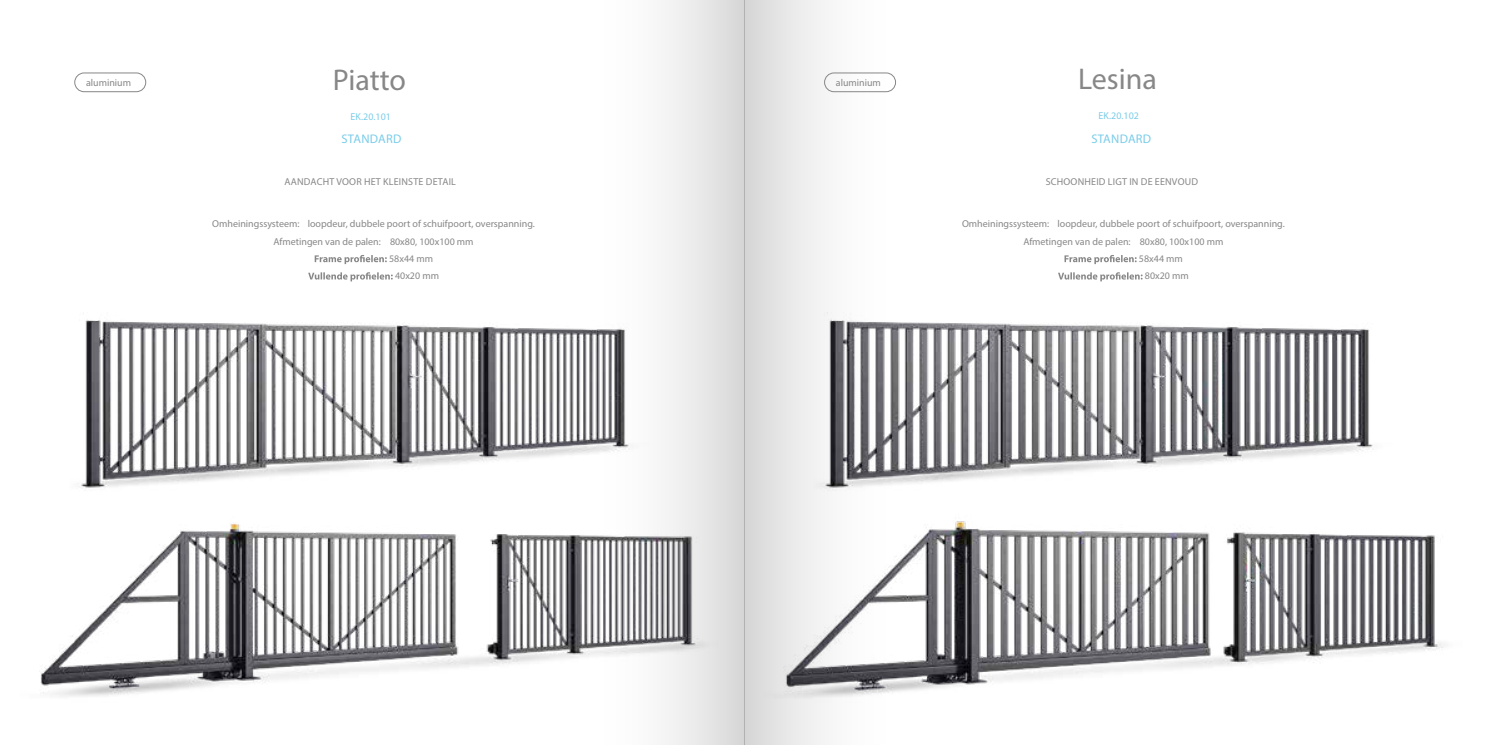
<style>
.page{position:relative;width:1489px;height:745px;background:#fff}
.page>*{position:absolute;margin:0;border:0;box-sizing:border-box;transform-origin:0 0}
.t1{font:700 30px "Myriad Pro";color:#878787}
.t2{font:700 12.5px "Myriad Pro";letter-spacing:.02em;color:#7acce9}
.t3{font:10px "Myriad Pro";color:#878787}
.t4{font:700 10px "Myriad Pro";color:#878787}
.t5{font:600 10px "Myriad Pro";letter-spacing:.02em;color:#878787}
.t6{font:600 10px "Myriad Pro";color:#878787}
.t7{font:700 10px "Myriad Pro";color:#7acce9}
.s1{font-weight:700}
.s2{font-weight:400}
</style>
<div class="page">
<div style="left:584px;top:0;width:160px;height:744px;background:linear-gradient(to right,#fff,#ddd)"></div>
<div style="left:744px;top:0;width:160px;height:744px;background:linear-gradient(to right,#dbdbdb,#fff)"></div>
<div style="left:74px;top:73px;width:72px;height:19px;border:1px solid #878787;border-radius:9px"></div>
<svg style="left:315px;top:255px;width:72px;height:8px"></svg>
<div style="left:824px;top:73px;width:71px;height:19px;border:1px solid #878787;border-radius:9px"></div>
<svg style="left:1064px;top:255px;width:72px;height:8px"></svg>
<img style="left:39px;top:544px;width:686px;height:200px">
<img style="left:79px;top:263px;width:646px;height:281px">
<img style="left:745px;top:544px;width:700px;height:200px">
<img style="left:745px;top:263px;width:690px;height:281px">
<p class="t6" style="left:86px;top:76px;width:47px">aluminium</p>
<h1 class="t1" style="left:333px;top:62px;width:75px">Piatto</h1>
<p class="t7" style="left:350px;top:111px;width:42px">EK.20.101</p>
<p class="t6" style="left:835px;top:76px;width:47px">aluminium</p>
<h1 class="t1" style="left:1077px;top:60px;width:80px">Lesina</h1>
<p class="t7" style="left:1098px;top:109px;width:42px">EK.20.102</p>
<p class="t2" style="left:341px;top:131px;width:61px">STANDARD</p>
<p class="t2" style="left:1091px;top:131px;width:61px">STANDARD</p>
<p class="t5" style="left:284px;top:175px;width:173px">AANDACHT VOOR HET KLEINSTE DETAIL</p>
<p class="t5" style="left:1045px;top:175px;width:154px">SCHOONHEID LIGT IN DE EENVOUD</p>
<p class="t3" style="left:212px;top:218px;width:324px"><span class="s1">Omheiningssysteem:</span> loopdeur, dubbele poort of schuifpoort, overspanning.</p>
<p class="t4" style="left:273px;top:235px;width:201px">Afmetingen van de palen: <span class="s2">80x80, 100x100 mm</span></p>
<p class="t3" style="left:389px;top:252px;width:45px">58x44 mm</p>
<p class="t3" style="left:395px;top:270px;width:45px">40x20 mm</p>
<p class="t3" style="left:962px;top:218px;width:324px"><span class="s1">Omheiningssysteem:</span> loopdeur, dubbele poort of schuifpoort, overspanning.</p>
<p class="t4" style="left:1023px;top:235px;width:201px">Afmetingen van de palen: <span class="s2">80x80, 100x100 mm</span></p>
<p class="t3" style="left:1138px;top:252px;width:45px">58x44 mm</p>
<p class="t3" style="left:1144px;top:270px;width:45px">80x20 mm</p>
</div>
